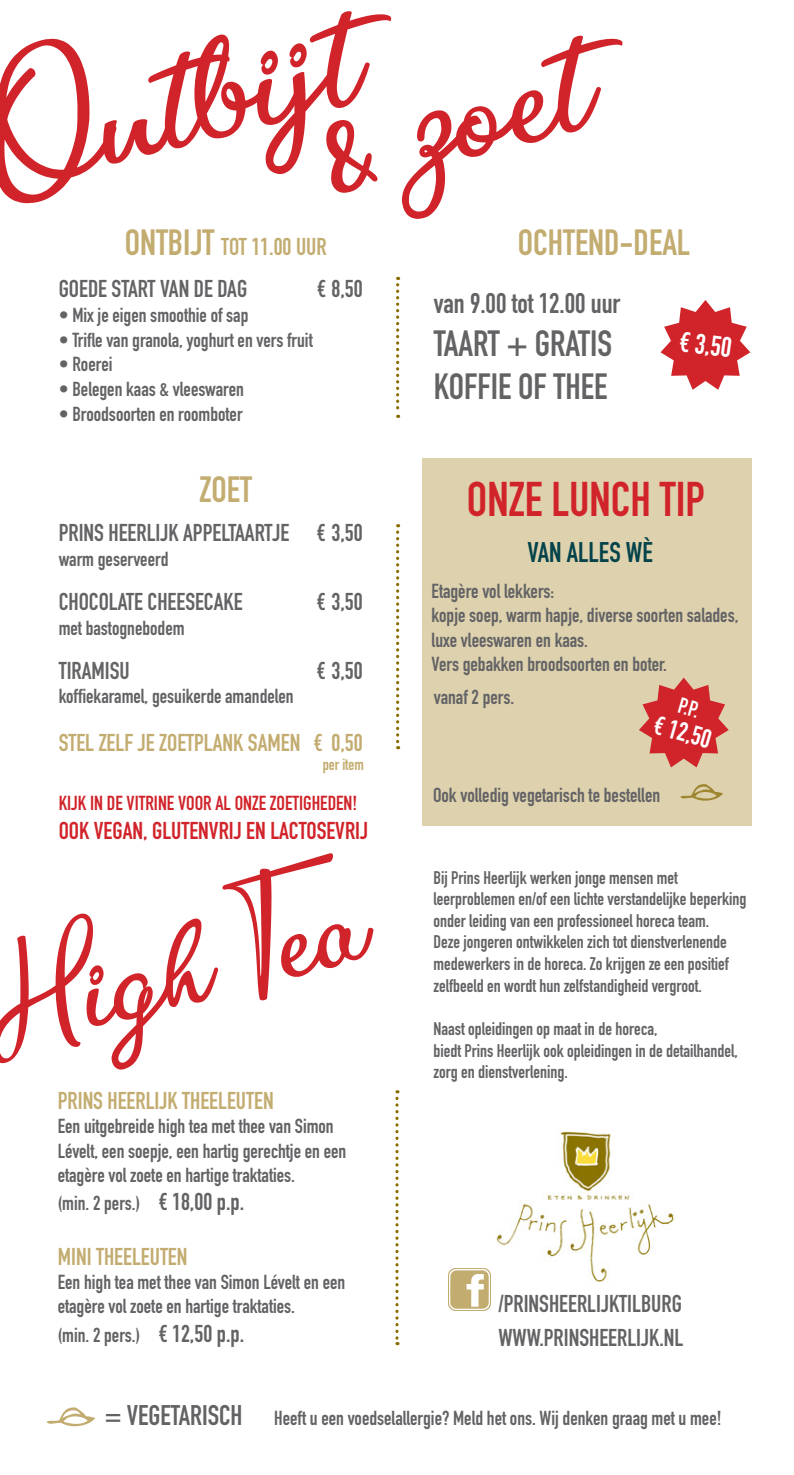
<style>
.page{position:relative;width:794px;height:1475px;background:#fff}
.page>*{position:absolute;margin:0;border:0;box-sizing:border-box;transform-origin:0 0}
.t1{font:90.8px "Bite Chocolate";color:#d1232a}
.t2{font:74px "Bite Chocolate";color:#d1232a}
.t3{font:700 48px "DIN Condensed";color:#d1232a}
.t4{font:700 36px "DIN Condensed";color:#636366}
.t5{font:700 36px "DIN Condensed";color:#c3ac70}
.t6{font:700 28px "DIN Condensed";color:#636366}
.t7{font:700 28px "DIN Condensed";color:#05434b}
.t8{font:700 28px "DIN Condensed";color:#fff}
.t9{font:700 26.2px "DIN Condensed";color:#fff}
.t10{font:700 24px "DIN Condensed";color:#636366}
.t11{font:700 24px "DIN Condensed";color:#c3ac70}
.t12{font:700 24px "DIN Condensed";color:#d1232a}
.t13{font:700 22px "DIN Condensed";color:#fff}
.t14{font:700 20px/24px "DIN Condensed";color:#636366}
.t15{font:700 20px "DIN Condensed";color:#d1232a}
.t16{font:700 18px/21.6px "DIN Condensed";color:#636366}
.t17{font:700 16px "DIN Condensed";color:#c3ac70}
.s1{font-family:"Justtellmewhat"}
.s2{font-size:36px}
.s3{font-size:24px}
</style>
<div class="page">
<div style="left:422px;top:458px;width:329px;height:367px;background:#ded1ad"></div>
<svg style="left:47px;top:1407px;width:48px;height:20px"></svg>
<svg style="left:396px;top:277px;width:3px;height:141px"></svg>
<svg style="left:396px;top:524px;width:3px;height:225px"></svg>
<svg style="left:395px;top:1090px;width:3px;height:254px"></svg>
<img style="left:448px;top:1268px;width:42px;height:41px">
<img style="left:495px;top:1131px;width:180px;height:151px">
<svg style="left:680px;top:784px;width:43px;height:17px"></svg>
<svg style="left:660px;top:300px;width:90px;height:90px"></svg>
<svg style="left:639px;top:677px;width:89px;height:90px"></svg>
<p class="t1" style="left:-21px;top:111px;width:378px;rotate:-14deg">Ontbijt</p>
<p class="t1" style="left:308px;top:111px;width:277px;rotate:-14deg"><span class="s1">&amp;</span> zoet</p>
<p class="t11" style="left:125px;top:230px;width:203px"><span class="s2">ONTBIJT</span> TOT 11.00 UUR</p>
<p class="t10" style="left:59px;top:273px;width:190px">GOEDE START VAN DE DAG</p>
<p class="t10" style="left:317px;top:273px;width:47px">€ 8,50</p>
<p class="t14" style="left:59px;top:303px;width:191px">• Mix je eigen smoothie of sap</p>
<p class="t14" style="left:59px;top:327px;width:255px">• Trifle van granola, yoghurt en vers fruit</p>
<p class="t14" style="left:59px;top:352px;width:55px">• Roerei</p>
<p class="t14" style="left:59px;top:377px;width:187px">• Belegen kaas &amp; vleeswaren</p>
<p class="t14" style="left:59px;top:401px;width:185px">• Broodsoorten en roomboter</p>
<p class="t5" style="left:199px;top:465px;width:54px">ZOET</p>
<p class="t10" style="left:59px;top:516px;width:306px">PRINS HEERLIJK APPELTAARTJE € 3,50</p>
<p class="t14" style="left:59px;top:546px;width:111px">warm geserveerd</p>
<p class="t10" style="left:59px;top:585px;width:185px">CHOCOLATE CHEESECAKE</p>
<p class="t10" style="left:317px;top:585px;width:48px">€ 3,50</p>
<p class="t14" style="left:59px;top:615px;width:127px">met bastognebodem</p>
<p class="t10" style="left:59px;top:654px;width:73px">TIRAMISU</p>
<p class="t10" style="left:317px;top:654px;width:48px">€ 3,50</p>
<p class="t14" style="left:59px;top:684px;width:236px">koffiekaramel, gesuikerde amandelen</p>
<p class="t11" style="left:59px;top:726px;width:306px">STEL ZELF JE ZOETPLANK SAMEN € 0,50</p>
<p class="t17" style="left:323px;top:754px;width:43px">per item</p>
<p class="t15" style="left:59px;top:789px;width:300px">KIJK IN DE VITRINE VOOR AL ONZE ZOETIGHEDEN!</p>
<p class="t12" style="left:59px;top:814px;width:311px">OOK VEGAN, GLUTENVRIJ EN LACTOSEVRIJ</p>
<p class="t2" style="left:-24px;top:985px;width:391px;rotate:-14deg">High Tea</p>
<p class="t11" style="left:58px;top:1084px;width:217px">PRINS HEERLIJK THEELEUTEN</p>
<p class="t14" style="left:58px;top:1114px;width:290px">Een uitgebreide high tea met thee van Simon<br>Lévelt, een soepje, een hartig gerechtje en een etagère vol zoete en hartige traktaties.</p>
<p class="t14" style="left:58px;top:1190px;width:188px">(min. 2 pers.) <span class="s3">€ 18,00 p.p.</span></p>
<p class="t11" style="left:58px;top:1240px;width:131px">MINI THEELEUTEN</p>
<p class="t14" style="left:58px;top:1269px;width:289px">Een high tea met thee van Simon Lévelt en een etagère vol zoete en hartige traktaties.</p>
<p class="t14" style="left:58px;top:1322px;width:188px">(min. 2 pers.) <span class="s3">€ 12,50 p.p.</span></p>
<p class="t5" style="left:518px;top:218px;width:174px">OCHTEND-DEAL</p>
<p class="t6" style="left:434px;top:284px;width:188px">van 9.00 tot 12.00 uur</p>
<p class="t4" style="left:434px;top:319px;width:180px">TAART + GRATIS</p>
<p class="t4" style="left:434px;top:362px;width:175px">KOFFIE OF THEE</p>
<p class="t8" style="left:682px;top:322px;width:54px;rotate:8deg">€ 3,50</p>
<p class="t3" style="left:467px;top:467px;width:240px">ONZE LUNCH TIP</p>
<p class="t7" style="left:527px;top:533px;width:127px">VAN ALLES WÈ</p>
<p class="t14" style="left:431px;top:578px;width:124px">Etagère vol lekkers:</p>
<p class="t14" style="left:431px;top:603px;width:308px">kopje soep, warm hapje, diverse soorten salades,</p>
<p class="t14" style="left:431px;top:627px;width:158px">luxe vleeswaren en kaas.</p>
<p class="t14" style="left:431px;top:652px;width:237px">Vers gebakken broodsoorten en boter.</p>
<p class="t14" style="left:434px;top:685px;width:82px">vanaf 2 pers.</p>
<p class="t13" style="left:683px;top:690px;width:22px;rotate:16deg">P.P.</p>
<p class="t9" style="left:659px;top:706px;width:60px;rotate:16deg">€ 12,50</p>
<p class="t14" style="left:433px;top:783px;width:229px">Ook volledig vegetarisch te bestellen</p>
<p class="t16" style="left:433px;top:866px;width:314px">Bij Prins Heerlijk werken jonge mensen met leerproblemen en/of een lichte verstandelijke beperking onder leiding van een professioneel horeca team.<br>Deze jongeren ontwikkelen zich tot dienstverlenende medewerkers in de horeca. Zo krijgen ze een positief zelfbeeld en wordt hun zelfstandigheid vergroot.</p>
<p class="t16" style="left:433px;top:1017px;width:225px">Naast opleidingen op maat in de horeca,</p>
<p class="t16" style="left:433px;top:1039px;width:306px">biedt Prins Heerlijk ook opleidingen in de detailhandel, zorg en dienstverlening.</p>
<p class="t10" style="left:498px;top:1287px;width:185px">/PRINSHEERLIJKTILBURG</p>
<p class="t10" style="left:498px;top:1320px;width:186px">WWW.PRINSHEERLIJK.NL</p>
<p class="t6" style="left:105px;top:1395px;width:139px">= VEGETARISCH</p>
<p class="t14" style="left:274px;top:1405px;width:449px">Heeft u een voedselallergie? Meld het ons. Wij denken graag met u mee!</p>
</div>
